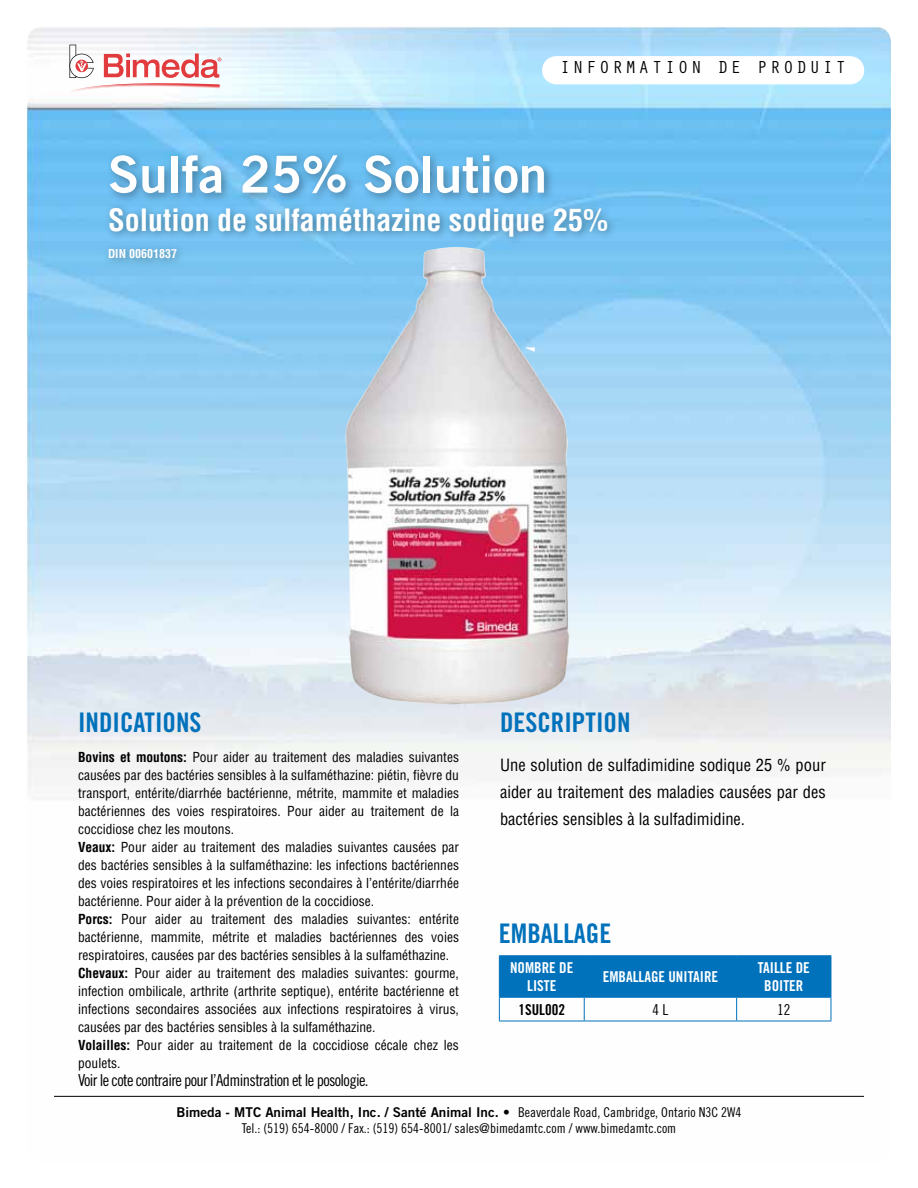
<style>
.page{position:relative;width:918px;height:1188px;background:#fff}
.page>*{position:absolute;margin:0;border:0;box-sizing:border-box;transform-origin:0 0}
.t1{font:51px "Trade Gothic Bold Two";color:#fff}
.t2{font:700 condensed 30px "Helvetica";color:#fff}
.t3{font:27px "Trade Gothic Bold Cond Twenty";color:#0071bb}
.t4{font:18px "Orator Std";letter-spacing:.13em;color:#000}
.t5{font:condensed 16.5px/27px "Helvetica";color:#000;text-align:justify}
.t6{font:16.5px "Trade Gothic Cond Eighteen";letter-spacing:-.04em;color:#000}
.t7{font:15px/18px "Trade Gothic Bold Cond Twenty";color:#fff;text-align:center}
.t8{font:15px "Trade Gothic Bold Cond Twenty";color:#000}
.t9{font:15px "Trade Gothic Cond Eighteen";color:#000}
.t10{font:condensed 13.5px/18px "Helvetica";color:#000}
.t11{font:13.5px "Trade Gothic Bold Two";color:#000}
.t12{font:13.5px "Trade Gothic Cond Eighteen";color:#000}
.t13{font:700 condensed 12px "Helvetica";color:#fff}
.s1{font-weight:700}
.s2{font-family:"Trade Gothic Cond Eighteen"}
</style>
<div class="page">
<img style="left:27px;top:27px;width:864px;height:1069px">
<hr style="left:54px;top:1096px;width:810px;height:1px;background:#000">
<div style="left:542px;top:56px;width:322px;height:28px;background:#fff;border-radius:14px"></div>
<hr style="left:499px;top:955px;width:85px;height:1px;background:#0071bb">
<hr style="left:584px;top:955px;width:153px;height:1px;background:#0071bb">
<hr style="left:737px;top:955px;width:94px;height:1px;background:#0071bb">
<svg style="left:499px;top:956px;width:333px;height:65px"></svg>
<hr style="left:499px;top:1021px;width:85px;height:1px;background:#0071bb">
<hr style="left:584px;top:1021px;width:153px;height:1px;background:#0071bb">
<hr style="left:737px;top:1021px;width:94px;height:1px;background:#0071bb">
<svg style="left:69px;top:45px;width:152px;height:48px"></svg>
<div style="left:103px;top:203px;width:515px;height:66px;background:#000;opacity:.35"></div>
<div style="left:105px;top:150px;width:450px;height:54px;background:#000;opacity:.35"></div>
<img style="left:345px;top:247px;width:225px;height:458px">
<h3 class="t4" style="left:560px;top:54px;width:288px">INFORMATION DE PRODUIT</h3>
<h1 class="t1" style="left:108px;top:143px;width:441px">Sulfa 25% Solution</h1>
<h2 class="t2" style="left:108px;top:201px;width:502px">Solution de sulfaméthazine sodique 25%</h2>
<p class="t13" style="left:108px;top:246px;width:70px">DIN 00601837</p>
<h3 class="t3" style="left:78px;top:706px;width:125px">INDICATIONS</h3>
<p class="t10" style="left:78px;top:748px;width:382px"><span class="s1">Bovins et moutons:</span> Pour aider au traitement des maladies suivantes causées par des bactéries sensibles à la sulfaméthazine: piétin, fièvre du transport, entérite/diarrhée bactérienne, métrite, mammite et maladies bactériennes des voies respiratoires. Pour aider au traitement de la coccidiose chez les moutons.<br><span class="s1">Veaux:</span> Pour aider au traitement des maladies suivantes causées par des bactéries sensibles à la sulfaméthazine: les infections bactériennes des voies respiratoires et les infections secondaires à l’entérite/diarrhée bactérienne. Pour aider à la prévention de la coccidiose.<br><span class="s1">Porcs:</span> Pour aider au traitement des maladies suivantes: entérite bactérienne, mammite, métrite et maladies bactériennes des voies respiratoires, causées par des bactéries sensibles à la sulfaméthazine.<br><span class="s1">Chevaux:</span> Pour aider au traitement des maladies suivantes: gourme, infection ombilicale, arthrite (arthrite septique), entérite bactérienne et infections secondaires associées aux infections respiratoires à virus, causées par des bactéries sensibles à la sulfaméthazine.<br><span class="s1">Volailles:</span> Pour aider au traitement de la coccidiose cécale chez les poulets.</p>
<p class="t6" style="left:78px;top:1070px;width:292px">Voir le cote contraire pour I’Adminstration et le posologie.</p>
<h3 class="t3" style="left:500px;top:706px;width:132px">DESCRIPTION</h3>
<p class="t5" style="left:500px;top:751px;width:327px">Une solution de sulfadimidine sodique 25 % pour aider au traitement des maladies causées par des bactéries sensibles à la sulfadimidine.</p>
<h3 class="t3" style="left:499px;top:917px;width:114px">EMBALLAGE</h3>
<p class="t7" style="left:510px;top:959px;width:65px">NOMBRE DE<br>LISTE</p>
<p class="t7" style="left:603px;top:968px;width:117px">EMBALLAGE UNITAIRE</p>
<p class="t7" style="left:758px;top:959px;width:54px">TAILLE DE<br>BOITER</p>
<p class="t8" style="left:518px;top:1000px;width:48px">1SUL002</p>
<p class="t9" style="left:653px;top:1001px;width:17px">4 L</p>
<p class="t9" style="left:777px;top:1001px;width:15px">12</p>
<p class="t11" style="left:177px;top:1104px;width:566px">Bimeda - MTC Animal Health, Inc. / Santé Animal Inc. • <span class="s2">Beaverdale Road, Cambridge, Ontario N3C 2W4</span></p>
<p class="t12" style="left:242px;top:1120px;width:436px">Tel.: (519) 654-8000 / Fax.: (519) 654-8001/ sales@bimedamtc.com / www.bimedamtc.com</p>
</div>
